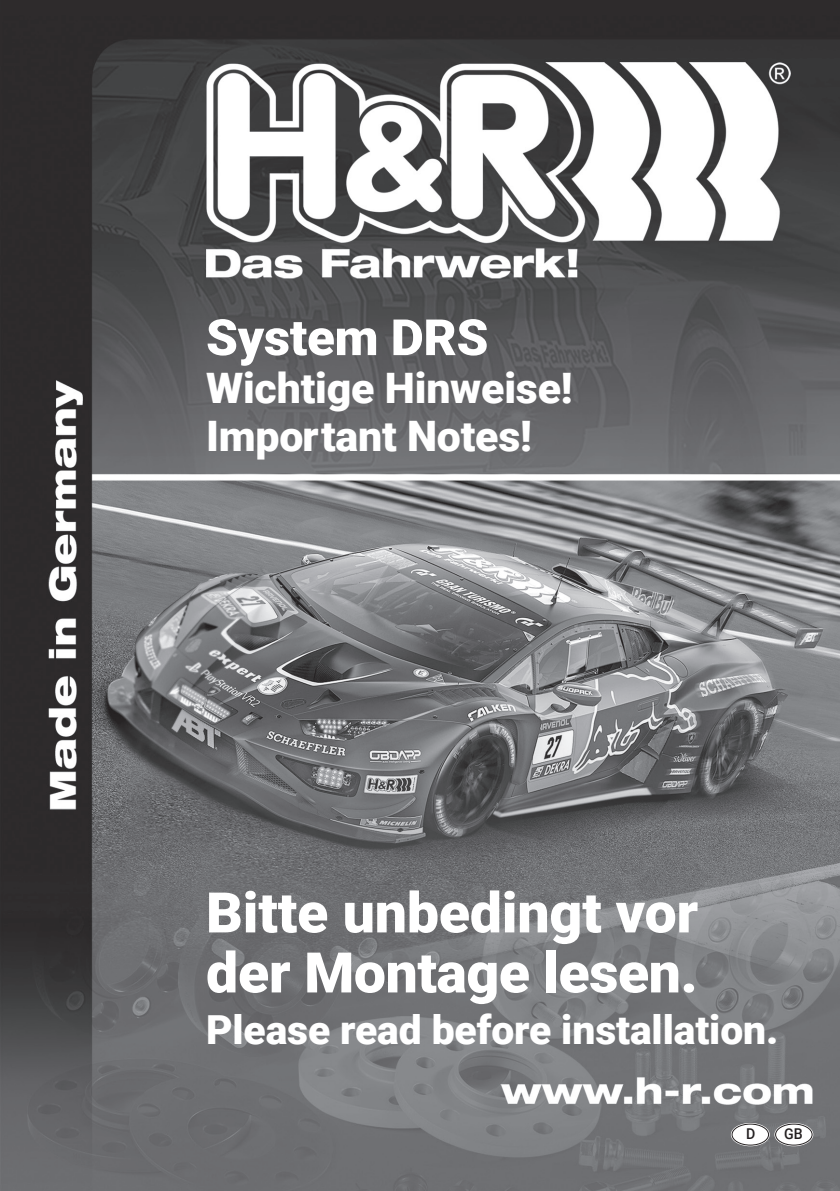
<style>
.page{position:relative;width:840px;height:1191px;background:#fff}
.page>*{position:absolute;margin:0;border:0;box-sizing:border-box;transform-origin:0 0}
.t1{font:900 56px/60px "Roboto";letter-spacing:-.005em;color:#fff}
.t2{font:900 50px "Roboto";letter-spacing:-.005em;color:#fff}
.t3{font:900 42px/48px "Roboto";letter-spacing:-.005em;color:#fff}
.t4{font:900 40px "Roboto";letter-spacing:-.005em;color:#fff}
.t5{font:500 14.8px "Roboto";color:#231f20;scale:.95 1}
</style>
<div class="page">
<img style="left:1px;top:0;width:838px;height:1191px">
<svg style="left:730px;top:1123px;width:39px;height:23px"></svg>
<div style="left:731px;top:1123px;width:37px;height:22px;border:1px solid #231f20;border-radius:50%"></div>
<svg style="left:774px;top:1123px;width:38px;height:23px"></svg>
<div style="left:775px;top:1123px;width:36px;height:22px;border:1px solid #231f20;border-radius:50%"></div>
<p class="t2" style="left:206px;top:302px;width:284px">System DRS</p>
<p class="t3" style="left:206px;top:362px;width:368px">Wichtige Hinweise!<br>Important Notes!</p>
<p class="t1" style="left:206px;top:880px;width:493px">Bitte unbedingt vor der Montage lesen.</p>
<p class="t4" style="left:206px;top:1002px;width:573px">Please read before installation.</p>
<p class="t5" style="left:745px;top:1123px;width:11px">D</p>
<p class="t5" style="left:783px;top:1123px;width:21px">GB</p>
</div>
